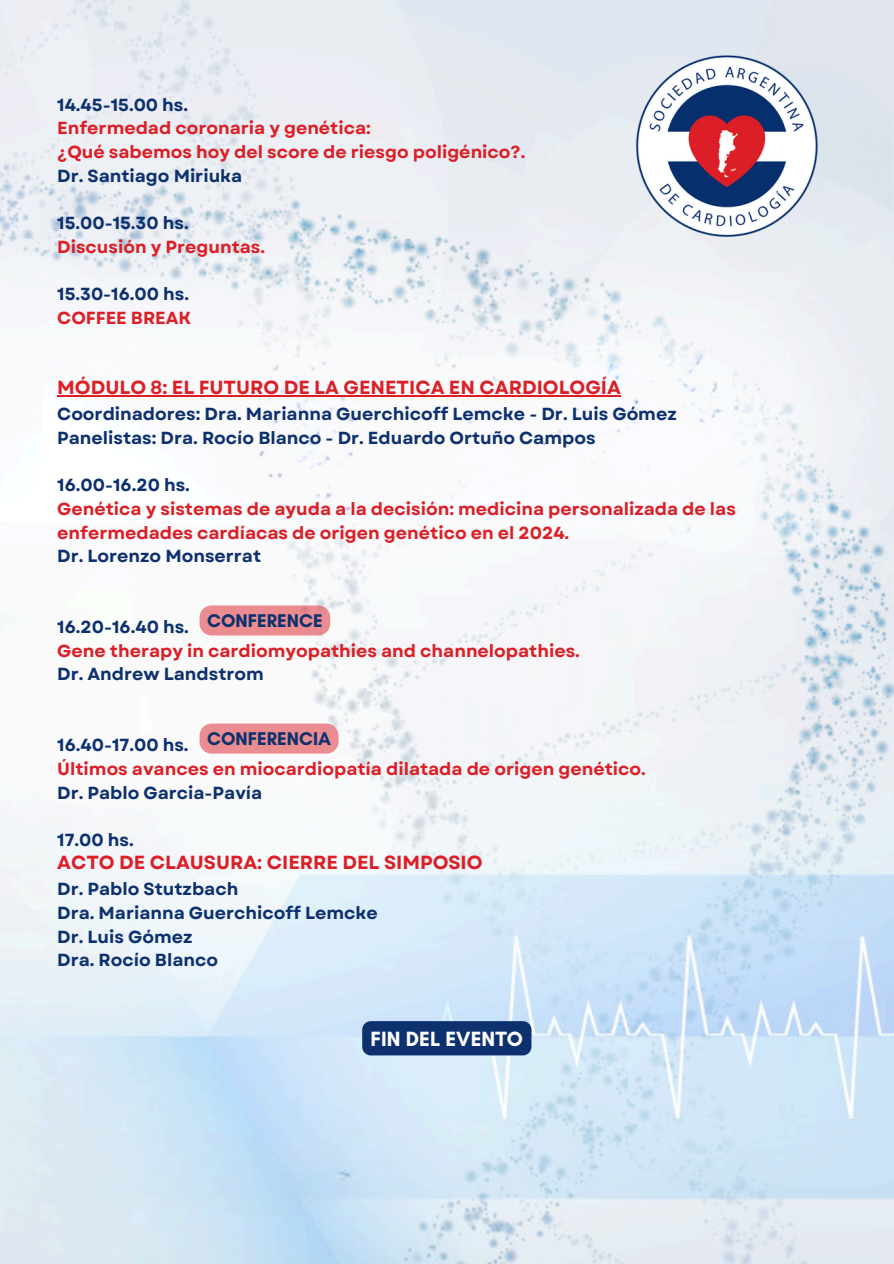
<style>
.page{position:relative;width:894px;height:1264px;background:#fff}
.page>*{position:absolute;margin:0;border:0;box-sizing:border-box;transform-origin:0 0}
.t1{font:700 21px "Glacial Indifference";color:#fefeff}
.t2{font:700 18.9px "Garet";color:#dc1f26}
.t3{font:700 18.75px "Glacial Indifference";color:#0d316f}
.t4{font:700 17.4px/23.7px "Garet";color:#0d316f}
.t5{font:700 17.4px/23.7px "Garet";color:#dc1f26}
</style>
<div class="page">
<img style="left:0;top:0;width:893px;height:1263px">
<img style="left:628px;top:49px;width:197px;height:197px">
<hr style="left:57px;top:395px;width:563px;height:2px;background:#dc1f26">
<div style="left:199px;top:605px;width:131px;height:30px;background:#eb8c90;border-radius:12px"></div>
<div style="left:199px;top:723px;width:139px;height:30px;background:#eb8c90;border-radius:12px"></div>
<div style="left:362px;top:1021px;width:169px;height:34px;background:#0d316f"></div>
<p class="t4" style="left:57px;top:93px;width:132px">14.45-15.00 hs.</p>
<p class="t5" style="left:57px;top:117px;width:315px">Enfermedad coronaria y genética:</p>
<p class="t5" style="left:57px;top:140px;width:469px">¿Qué sabemos hoy del score de riesgo poligénico?.</p>
<p class="t4" style="left:57px;top:164px;width:186px">Dr. Santiago Miriuka</p>
<p class="t4" style="left:57px;top:211px;width:133px">15.00-15.30 hs.</p>
<p class="t5" style="left:57px;top:235px;width:209px">Discusión y Preguntas.</p>
<p class="t4" style="left:57px;top:282px;width:133px">15.30-16.00 hs.</p>
<p class="t5" style="left:57px;top:306px;width:136px">COFFEE BREAK</p>
<p class="t2" style="left:57px;top:374px;width:565px">MÓDULO 8: EL FUTURO DE LA GENETICA EN CARDIOLOGÍA</p>
<p class="t4" style="left:57px;top:402px;width:621px">Coordinadores: Dra. Marianna Guerchicoff Lemcke - Dr. Luis Gómez</p>
<p class="t4" style="left:57px;top:426px;width:539px">Panelistas: Dra. Rocío Blanco - Dr. Eduardo Ortuño Campos</p>
<p class="t4" style="left:57px;top:473px;width:134px">16.00-16.20 hs.</p>
<p class="t5" style="left:57px;top:497px;width:680px">Genética y sistemas de ayuda a la decisión: medicina personalizada de las enfermedades cardíacas de origen genético en el 2024.</p>
<p class="t4" style="left:57px;top:544px;width:205px">Dr. Lorenzo Monserrat</p>
<h3 class="t3" style="left:207px;top:609px;width:117px">CONFERENCE</h3>
<p class="t4" style="left:57px;top:615px;width:133px">16.20-16.40 hs.</p>
<p class="t5" style="left:57px;top:639px;width:524px">Gene therapy in cardiomyopathies and channelopathies.</p>
<p class="t4" style="left:57px;top:662px;width:208px">Dr. Andrew Landstrom</p>
<p class="t3" style="left:207px;top:727px;width:125px">CONFERENCIA</p>
<p class="t4" style="left:57px;top:733px;width:133px">16.40-17.00 hs.</p>
<p class="t5" style="left:57px;top:757px;width:590px">Últimos avances en miocardiopatía dilatada de origen genético.</p>
<h2 class="t4" style="left:57px;top:780px;width:206px">Dr. Pablo Garcia-Pavía</h2>
<h3 class="t4" style="left:57px;top:828px;width:78px">17.00 hs.</h3>
<h3 class="t2" style="left:57px;top:849px;width:427px">ACTO DE CLAUSURA: CIERRE DEL SIMPOSIO</h3>
<h3 class="t4" style="left:57px;top:877px;width:322px">Dr. Pablo Stutzbach<br>Dra. Marianna Guerchicoff Lemcke<br>Dr. Luis Gómez<br>Dra. Rocío Blanco</h3>
<h1 class="t1" style="left:370px;top:1025px;width:154px">FIN DEL EVENTO</h1>
</div>
